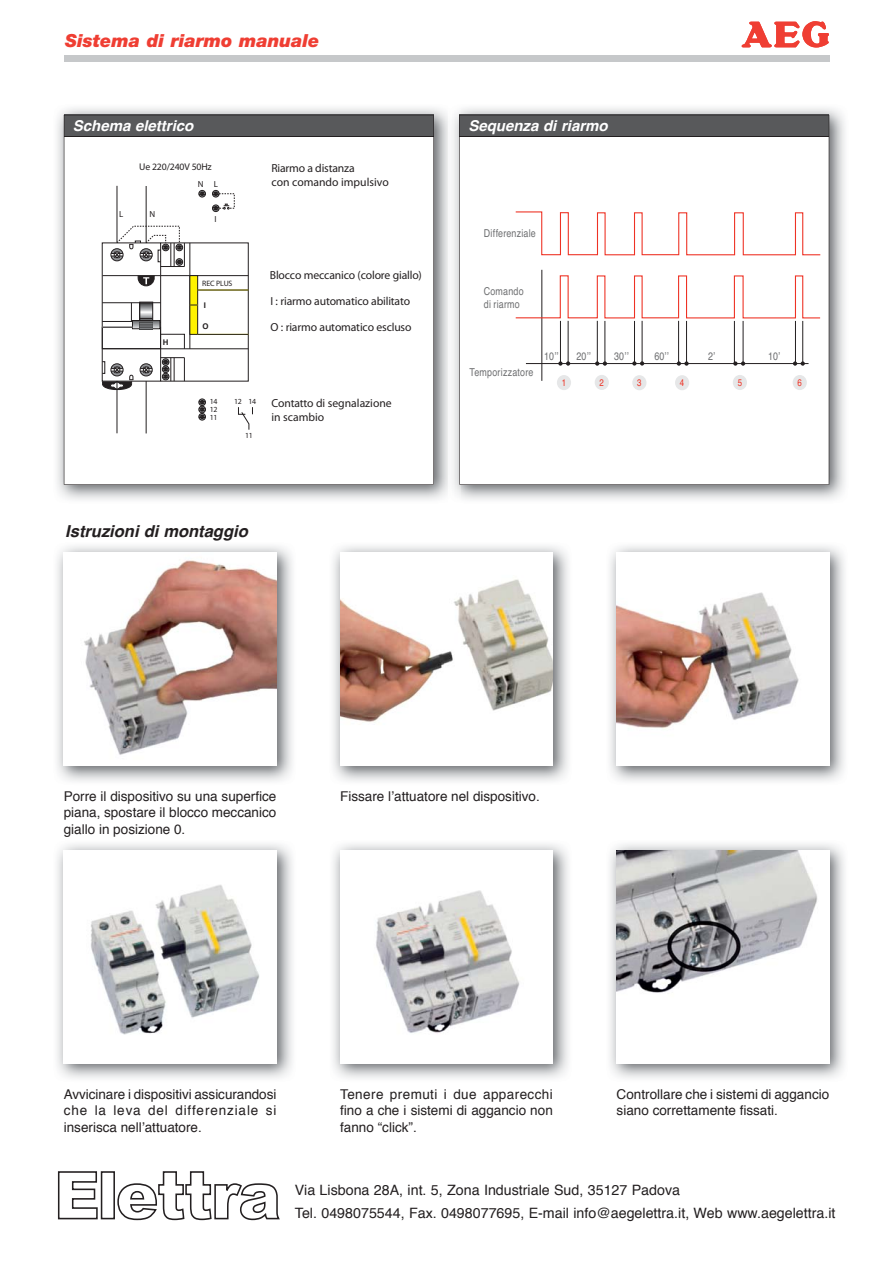
<style>
.page{position:relative;width:893px;height:1263px;background:#fff}
.page>*{position:absolute;margin:0;border:0;box-sizing:border-box;transform-origin:0 0}
.t1{font:italic 900 18px "Helvetica Neue";color:#ef3e33}
.t2{font:italic 700 16.5px "Helvetica";color:#231f20}
.t3{font:italic 700 15px "Helvetica";color:#fff}
.t4{font:14.25px/22.5px "Helvetica";color:#231f20}
.t5{font:13.5px/16.5px "Helvetica";color:#231f20;text-align:justify}
.t6{font:condensed 11.7px/14.1px "Helvetica";letter-spacing:-.015em;color:#231f20}
.t7{font:condensed 10.8px/13px "Helvetica";letter-spacing:.02em;color:#6d6e70}
.t8{font:condensed 9.75px "Helvetica";letter-spacing:-.015em;color:#231f20}
.t9{font:condensed 9.6px "Helvetica";color:#ee3224}
.t10{font:condensed 8.7px "Helvetica";color:#231f20}
.t11{font:condensed 7.8px/7.6px "Helvetica";letter-spacing:-.015em;color:#231f20;text-align:justify}
.t12{font:700 7.8px "Helvetica";color:#231f20}
</style>
<div class="page">
<div style="left:64px;top:55px;width:765px;height:7px;background:#c6c8ca"></div>
<svg style="left:742px;top:21px;width:87px;height:27px"></svg>
<img style="left:57px;top:108px;width:391px;height:392px">
<svg style="left:64px;top:115px;width:370px;height:370px"></svg>
<div style="left:351px;top:391px;width:73px;height:52px;background:#fff"></div>
<div style="left:300px;top:268px;width:109px;height:31px;background:#fff"></div>
<div style="left:295px;top:253px;width:96px;height:34px;background:#fff"></div>
<div style="left:246px;top:290px;width:178px;height:46px;background:#fff"></div>
<div style="left:102px;top:243px;width:59px;height:138px;border:1px solid #231f20"></div>
<div style="left:102px;top:327px;width:59px;height:22px;border:1px solid #231f20"></div>
<hr style="left:103px;top:275px;width:58px;height:1px;background:#231f20">
<hr style="left:102px;top:302px;width:59px;height:1px;background:#231f20">
<svg style="left:140px;top:364px;width:13px;height:12px"></svg>
<hr style="left:102px;top:321px;width:31px;height:1px;background:#231f20">
<hr style="left:102px;top:327px;width:30px;height:1px;background:#231f20">
<svg style="left:102px;top:361px;width:32px;height:31px"></svg>
<hr style="left:103px;top:349px;width:58px;height:1px;background:#231f20">
<hr style="left:161px;top:349px;width:87px;height:1px;background:#231f20">
<hr style="left:190px;top:243px;width:1px;height:33px;background:#231f20">
<svg style="left:131px;top:275px;width:118px;height:74px"></svg>
<svg style="left:198px;top:399px;width:8px;height:21px"></svg>
<svg style="left:161px;top:357px;width:24px;height:24px"></svg>
<svg style="left:198px;top:190px;width:8px;height:7px"></svg>
<svg style="left:212px;top:190px;width:23px;height:22px"></svg>
<hr style="left:117px;top:186px;width:1px;height:57px;background:#231f20">
<hr style="left:146px;top:186px;width:1px;height:57px;background:#231f20">
<hr style="left:117px;top:381px;width:1px;height:52px;background:#231f20">
<hr style="left:146px;top:381px;width:1px;height:52px;background:#231f20">
<svg style="left:110px;top:226px;width:75px;height:41px"></svg>
<svg style="left:238px;top:407px;width:15px;height:23px"></svg>
<img style="left:461px;top:108px;width:384px;height:392px">
<img style="left:452px;top:111px;width:9px;height:385px">
<svg style="left:459px;top:115px;width:370px;height:370px"></svg>
<hr style="left:568px;top:321px;width:1px;height:42px;background:#231f20">
<hr style="left:560px;top:321px;width:1px;height:43px;background:#231f20">
<hr style="left:802px;top:321px;width:1px;height:43px;background:#231f20">
<hr style="left:795px;top:321px;width:1px;height:43px;background:#231f20">
<hr style="left:743px;top:321px;width:1px;height:43px;background:#231f20">
<hr style="left:734px;top:321px;width:1px;height:43px;background:#231f20">
<hr style="left:686px;top:321px;width:1px;height:43px;background:#231f20">
<hr style="left:678px;top:321px;width:1px;height:42px;background:#231f20">
<hr style="left:642px;top:321px;width:1px;height:42px;background:#231f20">
<hr style="left:634px;top:321px;width:1px;height:43px;background:#231f20">
<hr style="left:605px;top:321px;width:1px;height:43px;background:#231f20">
<hr style="left:597px;top:321px;width:1px;height:42px;background:#231f20">
<hr style="left:526px;top:363px;width:282px;height:1px;background:#231f20">
<hr style="left:541px;top:270px;width:1px;height:111px;background:#231f20">
<svg style="left:515px;top:275px;width:306px;height:44px"></svg>
<svg style="left:515px;top:211px;width:306px;height:45px"></svg>
<div style="left:557px;top:375px;width:14px;height:15px;background:#e6e7e8;border-radius:50%"></div>
<div style="left:595px;top:375px;width:14px;height:15px;background:#e6e7e8;border-radius:50%"></div>
<div style="left:632px;top:375px;width:14px;height:15px;background:#e6e7e8;border-radius:50%"></div>
<div style="left:675px;top:375px;width:14px;height:15px;background:#e6e7e8;border-radius:50%"></div>
<div style="left:733px;top:375px;width:14px;height:15px;background:#e6e7e8;border-radius:50%"></div>
<div style="left:793px;top:375px;width:14px;height:15px;background:#e6e7e8;border-radius:50%"></div>
<svg style="left:558px;top:361px;width:12px;height:5px"></svg>
<svg style="left:595px;top:361px;width:12px;height:5px"></svg>
<svg style="left:677px;top:361px;width:12px;height:5px"></svg>
<svg style="left:632px;top:361px;width:12px;height:5px"></svg>
<svg style="left:793px;top:361px;width:12px;height:5px"></svg>
<svg style="left:733px;top:361px;width:12px;height:5px"></svg>
<img style="left:57px;top:546px;width:236px;height:236px">
<img style="left:64px;top:553px;width:213px;height:213px">
<img style="left:610px;top:546px;width:235px;height:236px">
<img style="left:616px;top:553px;width:213px;height:213px">
<img style="left:333px;top:546px;width:236px;height:236px">
<img style="left:340px;top:553px;width:213px;height:213px">
<img style="left:57px;top:844px;width:236px;height:235px">
<img style="left:64px;top:850px;width:213px;height:213px">
<img style="left:610px;top:844px;width:235px;height:235px">
<img style="left:616px;top:850px;width:213px;height:213px">
<img style="left:333px;top:844px;width:236px;height:235px">
<img style="left:340px;top:850px;width:213px;height:213px">
<svg style="left:57px;top:1171px;width:41px;height:49px"></svg>
<div style="left:101px;top:1171px;width:14px;height:48px;border:2px solid #231f20"></div>
<svg style="left:117px;top:1171px;width:163px;height:50px"></svg>
<h1 class="t1" style="left:65px;top:34px;width:256px">Sistema di riarmo manuale</h1>
<p class="t3" style="left:73px;top:120px;width:122px">Schema elettrico</p>
<p class="t8" style="left:139px;top:163px;width:74px">Ue 220/240V 50Hz</p>
<p class="t10" style="left:119px;top:211px;width:6px">L</p>
<p class="t10" style="left:149px;top:211px;width:7px">N</p>
<p class="t12" style="left:163px;top:338px;width:7px">H</p>
<p class="t10" style="left:198px;top:180px;width:22px">N L</p>
<p class="t10" style="left:214px;top:216px;width:4px">I</p>
<p class="t11" style="left:202px;top:280px;width:32px">REC PLUS</p>
<p class="t12" style="left:204px;top:300px;width:4px">I</p>
<p class="t12" style="left:202px;top:321px;width:8px">O</p>
<p class="t6" style="left:271px;top:162px;width:119px">Riarmo a distanza<br>con comando impulsivo</p>
<p class="t6" style="left:270px;top:270px;width:154px">Blocco meccanico (colore giallo)</p>
<p class="t6" style="left:270px;top:295px;width:141px">I : riarmo automatico abilitato</p>
<p class="t6" style="left:270px;top:321px;width:143px">O : riarmo automatico escluso</p>
<p class="t11" style="left:210px;top:399px;width:9px">14<br>12<br>11</p>
<p class="t11" style="left:234px;top:399px;width:24px">12 14</p>
<p class="t11" style="left:245px;top:433px;width:9px">11</p>
<p class="t6" style="left:271px;top:397px;width:122px">Contatto di segnalazione in scambio</p>
<p class="t2" style="left:65px;top:524px;width:184px">Istruzioni di montaggio</p>
<p class="t3" style="left:468px;top:120px;width:141px">Sequenza di riarmo</p>
<p class="t7" style="left:484px;top:227px;width:53px">Differenziale</p>
<p class="t7" style="left:484px;top:285px;width:41px">Comando di riarmo</p>
<p class="t7" style="left:469px;top:365px;width:65px">Temporizzatore</p>
<p class="t7" style="left:544px;top:350px;width:16px">10’’</p>
<p class="t7" style="left:576px;top:350px;width:16px">20’’</p>
<p class="t7" style="left:614px;top:350px;width:16px">30’’</p>
<p class="t7" style="left:654px;top:350px;width:16px">60’’</p>
<p class="t7" style="left:708px;top:350px;width:8px">2’</p>
<p class="t7" style="left:768px;top:350px;width:13px">10’</p>
<p class="t9" style="left:562px;top:377px;width:6px">1</p>
<p class="t9" style="left:600px;top:377px;width:6px">2</p>
<p class="t9" style="left:637px;top:377px;width:6px">3</p>
<p class="t9" style="left:680px;top:377px;width:6px">4</p>
<p class="t9" style="left:738px;top:377px;width:6px">5</p>
<p class="t9" style="left:797px;top:377px;width:6px">6</p>
<p class="t5" style="left:64px;top:789px;width:214px">Porre il dispositivo su una superfice piana, spostare il blocco meccanico giallo in posizione 0.</p>
<p class="t5" style="left:340px;top:789px;width:201px">Fissare l’attuatore nel dispositivo.</p>
<p class="t5" style="left:64px;top:1087px;width:214px">Avvicinare i dispositivi assicurandosi che la leva del differenziale si inserisca nell’attuatore.</p>
<p class="t5" style="left:340px;top:1087px;width:214px">Tenere premuti i due apparecchi fino a che i sistemi di aggancio non fanno “click”.</p>
<p class="t5" style="left:617px;top:1087px;width:214px">Controllare che i sistemi di aggancio siano correttamente fissati.</p>
<p class="t4" style="left:295px;top:1180px;width:542px">Via Lisbona 28A, int. 5, Zona Industriale Sud, 35127 Padova<br>Tel. 0498075544, Fax. 0498077695, E-mail info@aegelettra.it, Web www.aegelettra.it</p>
</div>
